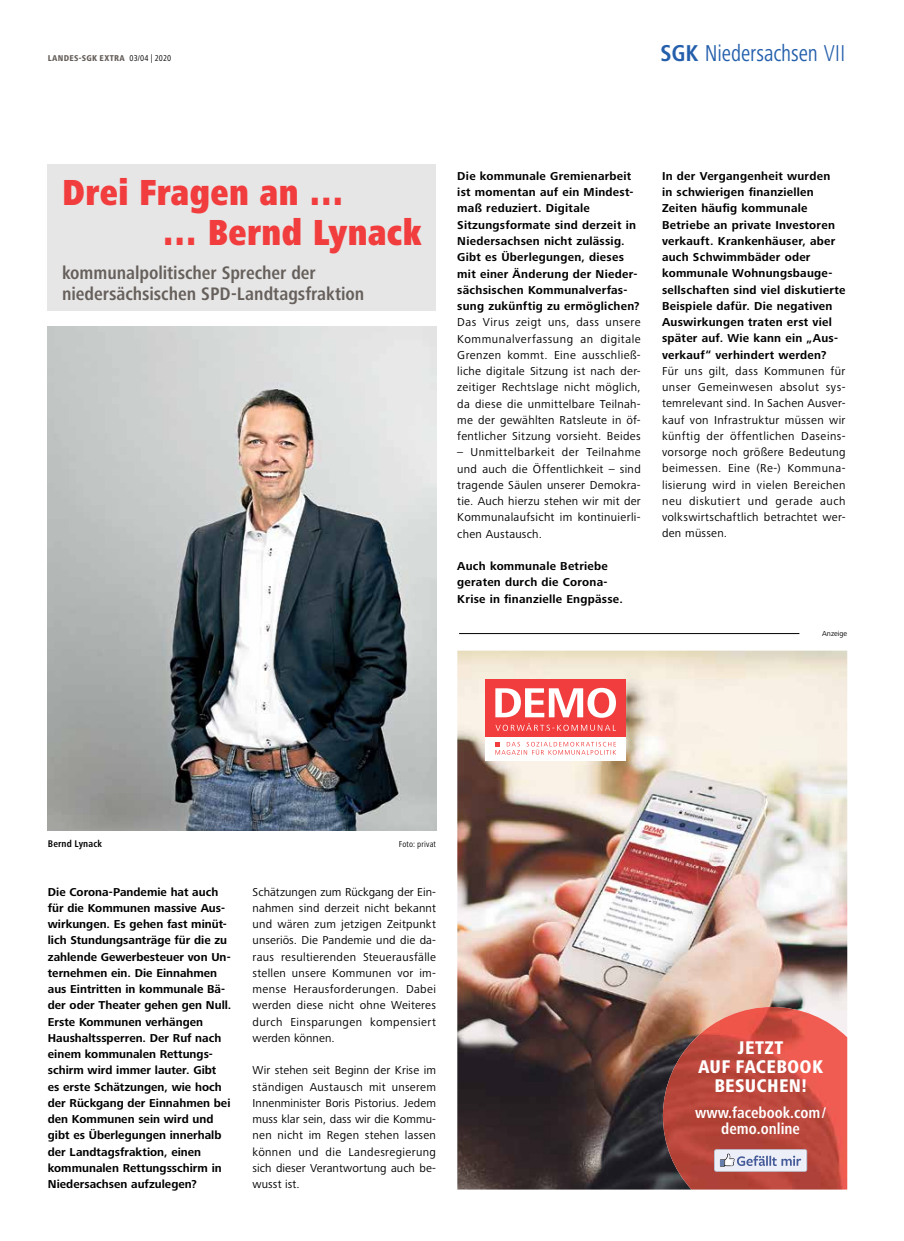
<style>
.page{position:relative;width:904px;height:1241px;background:#fff}
.page>*{position:absolute;margin:0;border:0;box-sizing:border-box;transform-origin:0 0}
.t1{font:900 condensed 37.5px/40px "Frutiger Next Pro";letter-spacing:.01em;color:#f13d3d;scale:.92 1}
.t2{font:condensed 23.75px "Frutiger Next Pro";letter-spacing:-.005em;color:#245fac;scale:.92 1}
.t3{font:800 condensed 19px/19px "Frutiger Next Pro";letter-spacing:.015em;color:#fff;text-align:center}
.t4{font:700 condensed 18.75px/21.2px "Frutiger Next Pro";letter-spacing:-.005em;color:#66605c}
.t5{font:700 condensed 16px/16px "Frutiger Next Pro";color:#fff;text-align:center}
.t6{font:11.88px/16.2px "Frutiger Next Pro";letter-spacing:.025em;color:#000;text-align:justify}
.t7{font:700 11.88px/16.2px "Frutiger Next Pro";letter-spacing:.015em;color:#000}
.t8{font:700 condensed 10px "Frutiger Next Pro";letter-spacing:.015em;color:#000}
.t9{font:800 condensed 8.75px "Frutiger Next Pro";letter-spacing:.03em;color:#66605c}
.t10{font:condensed 8.75px "Frutiger Next Pro";letter-spacing:.02em;color:#000}
.t11{font:7.5px "Frutiger Next Pro";color:#000}
.s1{font-weight:400;color:#000}
.s2{font-weight:700}
.s3{font-weight:300}
</style>
<div class="page">
<div style="left:48px;top:164px;width:388px;height:146px;background:#e7e6e6"></div>
<img style="left:48px;top:326px;width:388px;height:504px">
<img style="left:457px;top:650px;width:390px;height:539px">
<img style="left:663px;top:1006px;width:184px;height:183px">
<svg style="left:714px;top:1148px;width:93px;height:23px;background:#cecddc"></svg>
<div style="left:485px;top:679px;width:140px;height:81px;background:#fff"></div>
<div style="left:485px;top:679px;width:140px;height:57px;background:#f13d3d"></div>
<svg style="left:495px;top:687px;width:121px;height:30px"></svg>
<svg style="left:495px;top:741px;width:121px;height:13px"></svg>
<svg style="left:495px;top:723px;width:119px;height:7px"></svg>
<hr style="left:459px;top:633px;width:340px;height:1px;background:#000">
<p class="t9" style="left:48px;top:53px;width:125px">LANDES-SGK EXTRA <span class="s1">03/04 | 2020</span></p>
<h2 class="t2" style="left:660px;top:40px;width:202px"><span class="s2">SGK</span> Niedersachsen <span class="s3">VII</span></h2>
<h1 class="t1" style="left:163px;top:173px;width:283px;text-indent:-101px">Drei Fragen an …<br>… Bernd Lynack</h1>
<h3 class="t4" style="left:62px;top:262px;width:304px">kommunalpolitischer Sprecher der niedersächsischen SPD-Landtagsfraktion</h3>
<p class="t7" style="left:457px;top:168px;width:184px">Die kommunale Gremienarbeit ist momentan auf ein Mindest&shy;maß reduziert. Digitale<br>Sitzungsformate sind derzeit in<br>Niedersachsen nicht zulässig.<br>Gibt es Überlegungen, dieses mit einer Änderung der Nieder&shy;sächsischen Kommunalverfas&shy;sung zukünftig zu ermöglichen?</p>
<p class="t6" style="left:457px;top:314px;width:185px">Das Virus zeigt uns, dass unsere Kommunalverfassung an digitale Grenzen kommt. Eine ausschließ&shy;liche digitale Sitzung ist nach der&shy;zeitiger Rechtslage nicht möglich, da diese die unmittelbare Teilnah&shy;me der gewählten Ratsleute in öf&shy;fentlicher Sitzung vorsieht. Beides</p>
<p class="t6" style="left:457px;top:444px;width:185px">– Unmittelbarkeit der Teilnahme und auch die Öffentlichkeit – sind tragende Säulen unserer Demokra&shy;tie. Auch hierzu stehen wir mit der Kommunalaufsicht im kontinuierli&shy;chen Austausch.</p>
<p class="t7" style="left:457px;top:558px;width:167px">Auch kommunale Betriebe geraten durch die Corona-<br>Krise in finanzielle Engpässe.</p>
<p class="t7" style="left:662px;top:168px;width:185px">In der Vergangenheit wurden<br>in schwierigen finanziellen<br>Zeiten häufig kommunale<br>Betriebe an private Investoren verkauft. Krankenhäuser, aber auch Schwimmbäder oder kommunale Wohnungsbauge&shy;sellschaften sind viel diskutierte<br>Beispiele dafür. Die negativen<br>Auswirkungen traten erst viel später auf. Wie kann ein „Aus&shy;verkauf“ verhindert werden?</p>
<p class="t6" style="left:662px;top:363px;width:185px">Für uns gilt, dass Kommunen für unser Gemeinwesen absolut sys&shy;temrelevant sind. In Sachen Ausver&shy;kauf von Infrastruktur müssen wir künftig der öffentlichen Daseins&shy;vorsorge noch größere Bedeutung beimessen. Eine (Re-) Kommuna&shy;lisierung wird in vielen Bereichen neu diskutiert und gerade auch volkswirtschaftlich betrachtet wer&shy;den müssen.</p>
<p class="t11" style="left:822px;top:629px;width:27px">Anzeige</p>
<p class="t8" style="left:48px;top:837px;width:56px">Bernd Lynack</p>
<p class="t10" style="left:398px;top:838px;width:39px">Foto: privat</p>
<p class="t7" style="left:48px;top:883px;width:185px">Die Corona-Pandemie hat auch für die Kommunen massive Aus&shy;wirkungen. Es gehen fast minüt&shy;lich Stundungsanträge für die zu zahlende Gewerbesteuer von Un&shy;ternehmen ein. Die Einnahmen aus Eintritten in kommunale Bä&shy;der oder Theater gehen gen Null.<br>Erste Kommunen verhängen<br>Haushaltssperren. Der Ruf nach einem kommunalen Rettungs&shy;schirm wird immer lauter. Gibt<br>es erste Schätzungen, wie hoch der Rückgang der Einnahmen bei den Kommunen sein wird und gibt es Überlegungen innerhalb der Landtagsfraktion, einen kommunalen Rettungsschirm in<br>Niedersachsen aufzulegen?</p>
<p class="t6" style="left:252px;top:883px;width:185px">Schätzungen zum Rückgang der Ein&shy;nahmen sind derzeit nicht bekannt und wären zum jetzigen Zeitpunkt unseriös. Die Pandemie und die da&shy;raus resultierenden Steuerausfälle stellen unsere Kommunen vor im&shy;mense Herausforderungen. Dabei werden diese nicht ohne Weiteres durch Einsparungen kompensiert werden können.</p>
<p class="t6" style="left:252px;top:1062px;width:185px">Wir stehen seit Beginn der Krise im ständigen Austausch mit unserem Innenminister Boris Pistorius. Jedem muss klar sein, dass wir die Kommu&shy;nen nicht im Regen stehen lassen können und die Landesregierung sich dieser Verantwortung auch be&shy;wusst ist.</p>
<h3 class="t3" style="left:698px;top:1038px;width:127px">JETZT<br>AUF FACEBOOK<br>BESUCHEN!</h3>
<h3 class="t5" style="left:695px;top:1104px;width:132px">www.facebook.com/ demo.online</h3>
</div>
